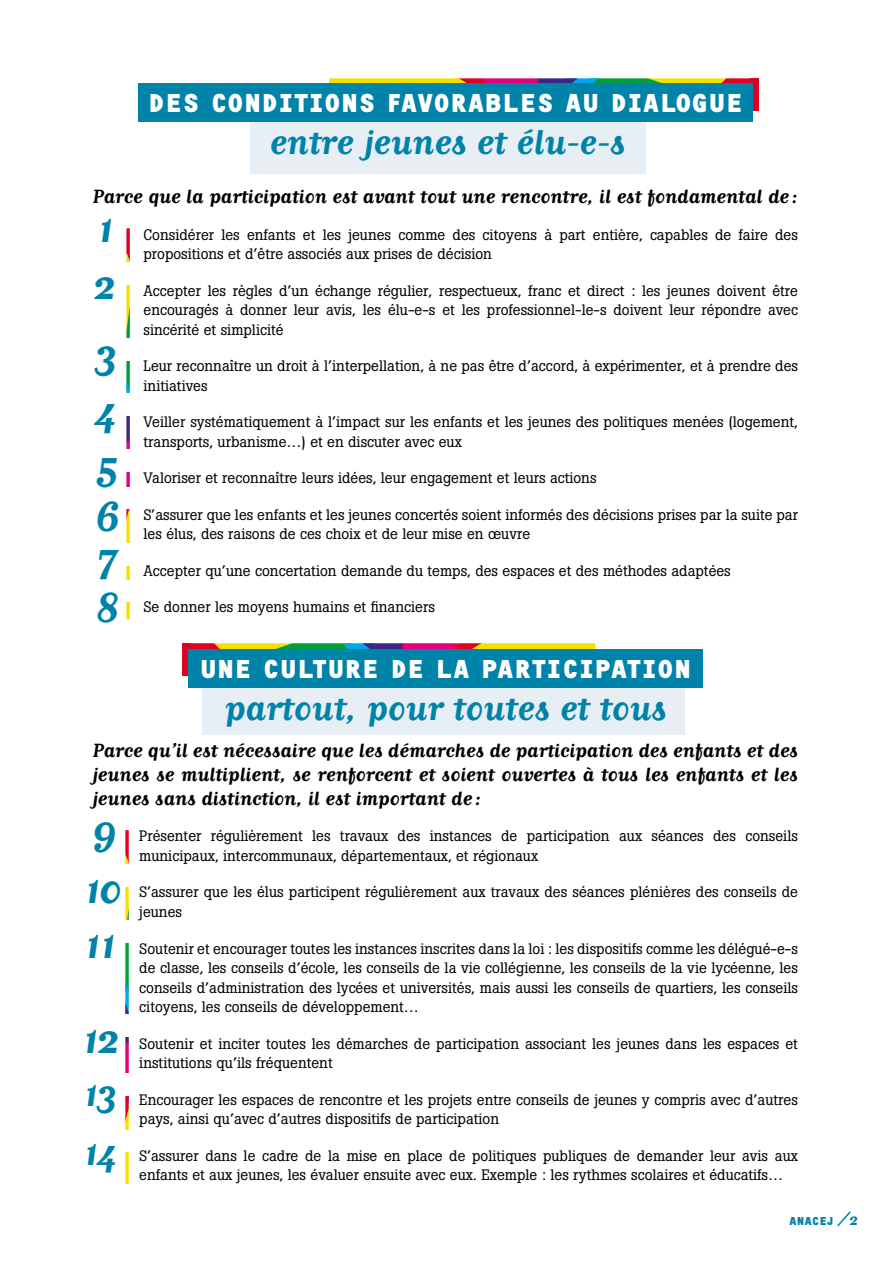
<style>
.page{position:relative;width:893px;height:1263px;background:#fff}
.page>*{position:absolute;margin:0;border:0;box-sizing:border-box;transform-origin:0 0}
.t1{font:700 49.5px/54.2px "Matrix Script";color:#0083a9}
.t2{font:700 45px/59.7px "Matrix Script";color:#0083a9}
.t3{font:700 40.5px "Matrix Script";color:#0083a9}
.t4{font:700 27px "OCRF";color:#fff}
.t5{font:700 22.5px/24px "Matrix Script";color:#000;text-align:justify}
.t6{font:700 19.5px "Matrix Script";color:#0083a9}
.t7{font:15px/19.5px "Boton";color:#000}
.t8{font:700 12px "OCRF";color:#0083a9}
</style>
<div class="page">
<svg style="left:190px;top:643px;width:405px;height:6px;background:#b18f3e"></svg>
<div style="left:182px;top:643px;width:8px;height:33px;background:#df0023"></div>
<div style="left:251px;top:110px;width:395px;height:64px;background:#e8eff4"></div>
<div style="left:202px;top:671px;width:483px;height:64px;background:#e8eff4"></div>
<div style="left:188px;top:649px;width:515px;height:39px;background:#0083a9"></div>
<svg style="left:329px;top:78px;width:421px;height:6px;background:#989252"></svg>
<svg style="left:750px;top:78px;width:8px;height:33px"></svg>
<svg style="left:126px;top:228px;width:4px;height:391px"></svg>
<svg style="left:125px;top:830px;width:4px;height:354px"></svg>
<div style="left:138px;top:84px;width:614px;height:38px;background:#0083a9"></div>
<div style="left:122px;top:263px;width:35px;height:22px;background:#fff"></div>
<div style="left:121px;top:864px;width:35px;height:23px;background:#fff"></div>
<div style="left:122px;top:338px;width:35px;height:22px;background:#fff"></div>
<div style="left:121px;top:920px;width:35px;height:22px;background:#fff"></div>
<div style="left:122px;top:393px;width:35px;height:22px;background:#fff"></div>
<div style="left:121px;top:1015px;width:35px;height:22px;background:#fff"></div>
<div style="left:122px;top:449px;width:35px;height:22px;background:#fff"></div>
<div style="left:121px;top:1073px;width:35px;height:22px;background:#fff"></div>
<div style="left:120px;top:487px;width:34px;height:21px;background:#fff"></div>
<div style="left:119px;top:1131px;width:34px;height:21px;background:#fff"></div>
<div style="left:122px;top:543px;width:35px;height:22px;background:#fff"></div>
<div style="left:122px;top:580px;width:35px;height:21px;background:#fff"></div>
<svg style="left:837px;top:1211px;width:14px;height:16px"></svg>
<h3 class="t4" style="left:148px;top:85px;width:597px">D ES CONDITIONS FAVORABLES AU DIALOGUE</h3>
<h3 class="t3" style="left:270px;top:122px;width:357px">entre jeunes et élu-e-s</h3>
<h3 class="t5" style="left:92px;top:184px;width:707px">Parce que la participation est avant tout une rencontre, il est fondamental de :</h3>
<p class="t7" style="left:144px;top:224px;width:656px">Considérer les enfants et les jeunes comme des citoyens à part entière, capables de faire des propositions et d’être associés aux prises de décision</p>
<p class="t7" style="left:144px;top:281px;width:656px;text-align:justify">Accepter les règles d’un échange régulier, respectueux, franc et direct : les jeunes doivent être encouragés à donner leur avis, les élu-e-s et les professionnel-le-s doivent leur répondre avec sincérité et simplicité</p>
<p class="t7" style="left:144px;top:356px;width:656px">Leur reconnaître un droit à l’interpellation, à ne pas être d’accord, à expérimenter, et à prendre des initiatives</p>
<p class="t7" style="left:144px;top:412px;width:656px">Veiller systématiquement à l’impact sur les enfants et les jeunes des politiques menées (logement, transports, urbanisme…) et en discuter avec eux</p>
<p class="t7" style="left:144px;top:468px;width:455px">Valoriser et reconnaître leurs idées, leur engagement et leurs actions</p>
<p class="t7" style="left:144px;top:505px;width:656px">S’assurer que les enfants et les jeunes concertés soient informés des décisions prises par la suite par les élus, des raisons de ces choix et de leur mise en œuvre</p>
<p class="t7" style="left:144px;top:561px;width:589px">Accepter qu’une concertation demande du temps, des espaces et des méthodes adaptées</p>
<p class="t7" style="left:144px;top:597px;width:293px">Se donner les moyens humains et financiers</p>
<h1 class="t1" style="left:93px;top:198px;width:24px;line-height:57px">1<br>2</h1>
<h1 class="t1" style="left:94px;top:326px;width:26px;text-align:justify">3<br>4<br>5<br>6</h1>
<h1 class="t1" style="left:95px;top:530px;width:25px;line-height:51.6px">7<br>8</h1>
<h3 class="t4" style="left:200px;top:651px;width:493px">UNE CULTURE DE LA PARTICIPATION</h3>
<h3 class="t3" style="left:225px;top:688px;width:444px">partout, pour toutes et tous</h3>
<h3 class="t5" style="left:92px;top:738px;width:707px">Parce qu’il est nécessaire que les démarches de participation des enfants et des jeunes se multiplient, se renforcent et soient ouvertes à tous les enfants et les jeunes sans distinction, il est important de :</h3>
<p class="t7" style="left:139px;top:826px;width:660px">Présenter régulièrement les travaux des instances de participation aux séances des conseils municipaux, intercommunaux, départementaux, et régionaux</p>
<p class="t7" style="left:139px;top:882px;width:660px">S’assurer que les élus participent régulièrement aux travaux des séances plénières des conseils de jeunes</p>
<p class="t7" style="left:139px;top:938px;width:660px;text-align:justify">Soutenir et encourager toutes les instances inscrites dans la loi : les dispositifs comme les délégué-e-s de classe, les conseils d’école, les conseils de la vie collégienne, les conseils de la vie lycéenne, les conseils d’administration des lycées et universités, mais aussi les conseils de quartiers, les conseils citoyens, les conseils de développement…</p>
<p class="t7" style="left:139px;top:1033px;width:660px">Soutenir et inciter toutes les démarches de participation associant les jeunes dans les espaces et institutions qu’ils fréquentent</p>
<p class="t7" style="left:139px;top:1089px;width:660px">Encourager les espaces de rencontre et les projets entre conseils de jeunes y compris avec d’autres pays, ainsi qu’avec d’autres dispositifs de participation</p>
<p class="t7" style="left:139px;top:1145px;width:660px">S’assurer dans le cadre de la mise en place de politiques publiques de demander leur avis aux enfants et aux jeunes, les évaluer ensuite avec eux. Exemple : les rythmes scolaires et éducatifs…</p>
<h1 class="t1" style="left:92px;top:801px;width:26px">9</h1>
<h1 class="t1" style="left:86px;top:860px;width:38px;line-height:54.9px">10<br>11</h1>
<h1 class="t1" style="left:83px;top:1011px;width:38px">12</h1>
<h2 class="t2" style="left:85px;top:1062px;width:35px">13<br>14</h2>
<p class="t8" style="left:789px;top:1213px;width:46px">ANAC EJ</p>
<h3 class="t6" style="left:849px;top:1210px;width:11px">2</h3>
</div>
